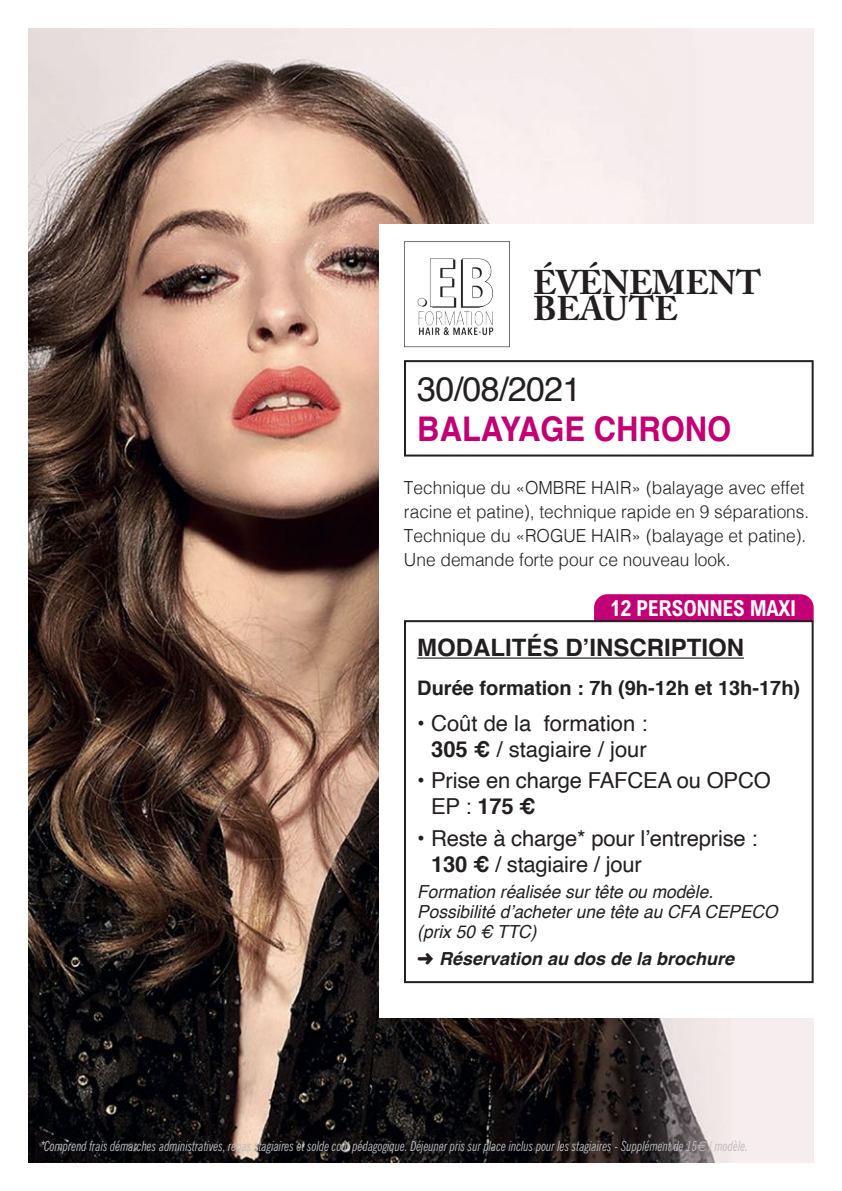
<style>
.page{position:relative;width:842px;height:1191px;background:#fff}
.page>*{position:absolute;margin:0;border:0;box-sizing:border-box;transform-origin:0 0}
.t1{font:700 34px/26px "Adobe Caslon Pro";letter-spacing:-.005em;color:#231f20}
.t2{font:700 34px "Helvetica";color:#c30175;scale:.91 1}
.t3{font:34px "Helvetica";letter-spacing:-.02em;color:#231f20}
.t4{font:700 24px "Helvetica";color:#231f20}
.t5{font:22px/26px "Helvetica";letter-spacing:-.01em;color:#231f20}
.t6{font:700 condensed 22px "Arial";letter-spacing:-.02em;color:#fff}
.t7{font:700 20px "Helvetica";color:#231f20}
.t8{font:300 18px/24px "Helvetica";color:#231f20;scale:.96 1}
.t9{font:italic 18px/20px "Helvetica";color:#231f20;scale:.96 1}
.t10{font:italic 700 18px "Helvetica";color:#231f20}
.t11{font:italic condensed 14px "News Gothic BT";color:#bcbdc0;scale:.88 1}
.s1{font-weight:700}
.s2{font-family:"Helvetica";font-stretch:normal}
.s3{font-family:"Euro Sans";font-stretch:normal}
</style>
<div class="page">
<img style="left:28px;top:28px;width:786px;height:1134px">
<div style="left:380px;top:224px;width:462px;height:794px;background:#fff"></div>
<img style="left:404px;top:241px;width:106px;height:107px">
<div style="left:404px;top:360px;width:410px;height:96px;border:2px solid #231f20"></div>
<div style="left:594px;top:594px;width:220px;height:26px;background:#c30175"></div>
<hr style="left:417px;top:657px;width:327px;height:1px;background:#231f20">
<div style="left:404px;top:620px;width:410px;height:363px;border:2px solid #231f20"></div>
<h1 class="t1" style="left:533px;top:269px;width:229px">ÉVÉNEMENT<br>BEAUTÉ</h1>
<h1 class="t3" style="left:417px;top:363px;width:166px">30/08/2021</h1>
<h1 class="t2" style="left:417px;top:402px;width:347px">BALAYAGE CHRONO</h1>
<p class="t8" style="left:404px;top:474px;width:424px">Technique du «OMBRE HAIR» (balayage avec effet racine et patine), technique rapide en 9 séparations.<br>Technique du «ROGUE HAIR» (balayage et patine).<br>Une demande forte pour ce nouveau look.</p>
<p class="t6" style="left:610px;top:595px;width:188px">12 PERSONNES MAXI</p>
<h2 class="t4" style="left:417px;top:628px;width:328px">MODALITÉS D’INSCRIPTION</h2>
<p class="t7" style="left:417px;top:672px;width:384px">Durée formation : 7h (9h-12h et 13h-17h)</p>
<p class="t5" style="left:417px;top:710px;width:232px;text-align:center"><span class="s1">•</span> Coût de la formation :<br><span class="s1">305 €</span> / stagiaire / jour</p>
<p class="t5" style="left:431px;top:768px;width:341px;text-indent:-14px"><span class="s1">•</span> Prise en charge FAFCEA ou OPCO<br>EP : <span class="s1">175 €</span></p>
<p class="t5" style="left:431px;top:826px;width:328px;text-indent:-14px"><span class="s1">•</span> Reste à charge* pour l’entreprise :<br><span class="s1">130 €</span> / stagiaire / jour</p>
<p class="t9" style="left:417px;top:881px;width:377px">Formation réalisée sur tête ou modèle.<br>Possibilité d’acheter une tête au CFA CEPECO (prix 50 € TTC)</p>
<p class="t10" style="left:417px;top:944px;width:318px">➜ Réservation au dos de la brochure</p>
<p class="t11" style="left:40px;top:1137px;width:806px"><span class="s2">*</span>Comprend frais démarches administratives, repas stagiaires et solde coût pédagogique. Déjeuner pris sur place inclus pour les stagiaires - Supplément de 15<span class="s3">€</span> / modèle.</p>
</div>
